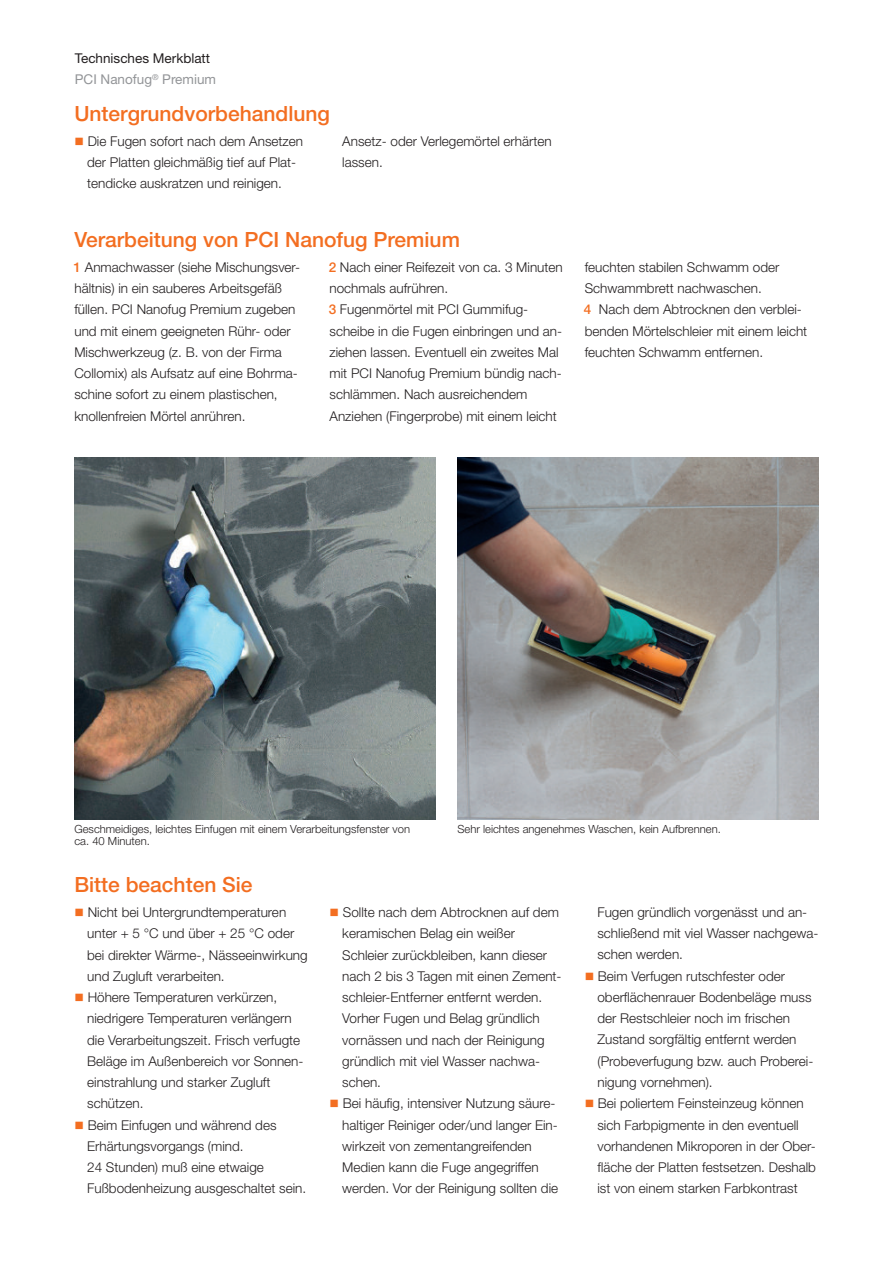
<style>
.page{position:relative;width:893px;height:1263px;background:#fff}
.page>*{position:absolute;margin:0;border:0;box-sizing:border-box;transform-origin:0 0}
.t1{font:500 21px "Helvetica Neue LT Pro";color:#f36e21}
.t2{font:300 13.5px/21.3px "Helvetica Neue LT Pro";color:#231f20}
.t3{font:13.5px/21.3px "Helvetica Neue LT Pro";color:#231f20}
.t4{font:300 11.25px/12px "Helvetica Neue LT Pro";color:#231f20}
.s1{color:#939598}
.s2{color:#f36e21}
.s3{font-weight:500;color:#f36e21}
</style>
<div class="page">
<img style="left:74px;top:458px;width:362px;height:361px">
<img style="left:457px;top:458px;width:362px;height:361px">
<p class="t3" style="left:75px;top:49px;width:143px">Technisches Merkblatt<br><span class="s1">PCI Nanofug</span><sup>®</sup> <span class="s1">Premium</span></p>
<h1 class="t1" style="left:74px;top:106px;width:257px">Untergrundvorbehandlung</h1>
<p class="t2" style="left:87px;top:132px;width:217px;text-indent:-13px"><span class="s2">■</span> Die Fugen sofort nach dem Ansetzen der Platten gleichmäßig tief auf Plat&shy;tendicke auskratzen und reinigen.</p>
<p class="t2" style="left:342px;top:132px;width:211px">Ansetz- oder Verlegemörtel erhärten lassen.</p>
<h1 class="t1" style="left:74px;top:232px;width:387px">Verarbeitung von PCI Nanofug Premium</h1>
<p class="t2" style="left:74px;top:258px;width:228px"><span class="s3">1</span> Anmachwasser (siehe Mischungsver&shy;hältnis) in ein sauberes Arbeitsgefäß füllen. PCI Nanofug Premium zugeben und mit einem geeigneten Rühr- oder Mischwerkzeug (z. B. von der Firma Collomix) als Aufsatz auf eine Bohrma&shy;schine sofort zu einem plastischen, knollenfreien Mörtel anrühren.</p>
<p class="t2" style="left:329px;top:258px;width:236px"><span class="s3">2</span> Nach einer Reifezeit von ca. 3 Minuten nochmals aufrühren.<br><span class="s3">3</span> Fugenmörtel mit PCI Gummifug&shy;scheibe in die Fugen einbringen und an&shy;ziehen lassen. Eventuell ein zweites Mal mit PCI Nanofug Premium bündig nach&shy;schlämmen. Nach ausreichendem Anziehen (Fingerprobe) mit einem leicht</p>
<p class="t2" style="left:584px;top:258px;width:225px">feuchten stabilen Schwamm oder<br>Schwammbrett nachwaschen.<br><span class="s3">4</span> Nach dem Abtrocknen den verblei&shy;benden Mörtelschleier mit einem leicht feuchten Schwamm entfernen.</p>
<p class="t4" style="left:74px;top:824px;width:337px">Geschmeidiges, leichtes Einfugen mit einem Verarbeitungsfenster von ca. 40 Minuten.</p>
<p class="t4" style="left:457px;top:824px;width:265px">Sehr leichtes angenehmes Waschen, kein Aufbrennen.</p>
<h1 class="t1" style="left:74px;top:877px;width:180px">Bitte beachten Sie</h1>
<p class="t2" style="left:87px;top:903px;width:222px;text-indent:-13px"><span class="s2">■</span> Nicht bei Untergrundtemperaturen unter + 5 °C und über + 25 °C oder bei direkter Wärme-, Nässeeinwirkung und Zugluft verarbeiten.</p>
<p class="t2" style="left:87px;top:988px;width:218px;text-indent:-13px"><span class="s2">■</span> Höhere Temperaturen verkürzen, niedrigere Temperaturen verlängern die Verarbeitungszeit. Frisch verfugte<br>Beläge im Außenbereich vor Sonnen&shy;einstrahlung und starker Zugluft schützen.</p>
<p class="t2" style="left:87px;top:1115px;width:221px;text-indent:-13px"><span class="s2">■</span> Beim Einfugen und während des<br>Erhärtungsvorgangs (mind.<br>24 Stunden) muß eine etwaige<br>Fußbodenheizung ausgeschaltet sein.</p>
<p class="t2" style="left:342px;top:903px;width:221px;text-indent:-13px"><span class="s2">■</span> Sollte nach dem Abtrocknen auf dem keramischen Belag ein weißer<br>Schleier zurückbleiben, kann dieser nach 2 bis 3 Tagen mit einen Zement&shy;schleier-Entferner entfernt werden.<br>Vorher Fugen und Belag gründlich vornässen und nach der Reinigung gründlich mit viel Wasser nachwa&shy;schen.</p>
<p class="t2" style="left:342px;top:1094px;width:217px;text-indent:-13px"><span class="s2">■</span> Bei häufig, intensiver Nutzung säure&shy;haltiger Reiniger oder/und langer Ein&shy;wirkzeit von zementangreifenden Medien kann die Fuge angegriffen werden. Vor der Reinigung sollten die</p>
<p class="t2" style="left:597px;top:903px;width:223px">Fugen gründlich vorgenässt und an&shy;schließend mit viel Wasser nachgewa&shy;schen werden.</p>
<p class="t2" style="left:597px;top:966px;width:217px;text-indent:-13px"><span class="s2">■</span> Beim Verfugen rutschfester oder oberflächenrauer Bodenbeläge muss der Restschleier noch im frischen Zustand sorgfältig entfernt werden (Probeverfugung bzw. auch Proberei&shy;nigung vornehmen).</p>
<p class="t2" style="left:597px;top:1094px;width:220px;text-indent:-13px"><span class="s2">■</span> Bei poliertem Feinsteinzeug können sich Farbpigmente in den eventuell vorhandenen Mikroporen in der Ober&shy;fläche der Platten festsetzen. Deshalb ist von einem starken Farbkontrast</p>
</div>
